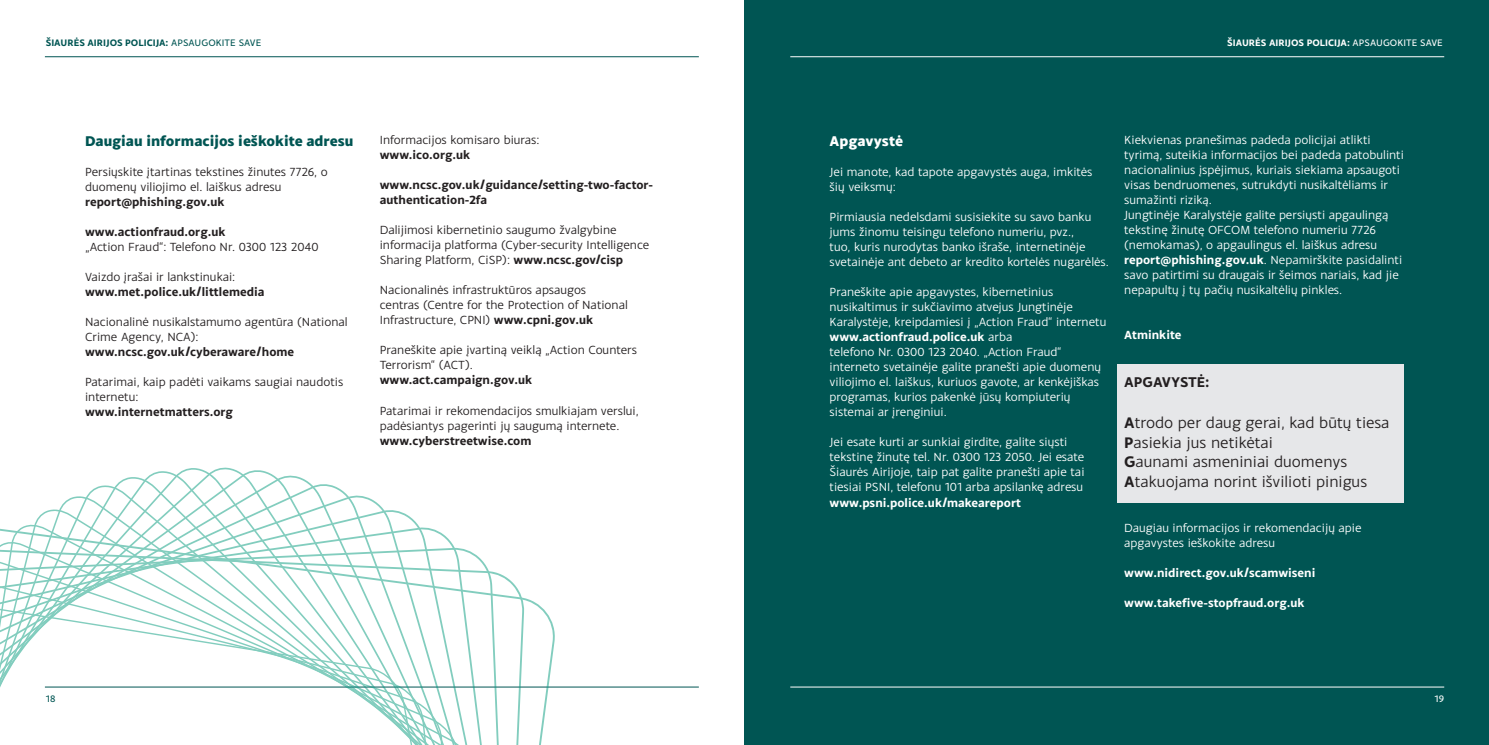
<style>
.page{position:relative;width:1489px;height:745px;background:#fff}
.page>*{position:absolute;margin:0;border:0;box-sizing:border-box;transform-origin:0 0}
.BODY{font:16.25px "Monsal Gothic";color:#231f20}
.BODY-2{font:800 15px "Monsal Gothic";color:#005553}
.BODY-3{font:700 15px "Monsal Gothic";letter-spacing:-.005em;color:#231f20}
.BODY-4{font:800 15px "Monsal Gothic";color:#fff}
.BODY-5{font:12.5px/15px "Monsal Gothic";color:#fff}
.BODY-6{font:12.5px/15px "Monsal Gothic";color:#231f20}
.BODY-7{font:700 12.5px/15px "Monsal Gothic";color:#231f20}
.BODY-8{font:700 12.5px "Monsal Gothic";color:#fff}
.t1{font:700 10px "Monsal Gothic";color:#005553}
.t2{font:700 10px "Monsal Gothic";color:#fff}
.t3{font:10px "Monsal Gothic";color:#005553}
.t4{font:10px "Monsal Gothic";color:#fff}
.s1{font-weight:400}
.s2{font-weight:700}
</style>
<div class="page">
<hr style="left:45px;top:56px;width:653px;height:1px;background:#005553">
<hr style="left:45px;top:686px;width:653px;height:1px;background:#005553">
<div style="left:744px;top:0;width:744px;height:744px;background:#005553"></div>
<div style="left:1117px;top:364px;width:286px;height:139px;background:#e6e7e9"></div>
<svg style="left:88px;top:483px;width:258px;height:11px"></svg>
<svg style="left:60px;top:494px;width:323px;height:14px"></svg>
<svg style="left:35px;top:508px;width:382px;height:15px"></svg>
<svg style="left:0;top:523px;width:557px;height:221px"></svg>
<hr style="left:790px;top:56px;width:653px;height:1px;background:#fff">
<hr style="left:790px;top:686px;width:653px;height:1px;background:#fff">
<p class="t1" style="left:46px;top:36px;width:217px">ŠIAURĖS AIRIJOS POLICIJA: <span class="s1">APSAUGOKITE SAVE</span></p>
<p class="t2" style="left:1227px;top:36px;width:217px">ŠIAURĖS AIRIJOS POLICIJA: <span class="s1">APSAUGOKITE SAVE</span></p>
<p class="BODY-2" style="left:85px;top:131px;width:270px">Daugiau informacijos ieškokite adresu</p>
<p class="BODY-6" style="left:85px;top:164px;width:244px">Persiųskite įtartinas tekstines žinutes 7726, o duomenų viliojimo el. laiškus adresu <span class="s2">report@phishing.gov.uk</span></p>
<p class="BODY-7" style="left:85px;top:224px;width:142px">www.actionfraud.org.uk</p>
<p class="BODY-6" style="left:85px;top:239px;width:235px">„Action Fraud“: Telefono Nr. 0300 123 2040</p>
<p class="BODY-7" style="left:85px;top:269px;width:181px"><span class="s1">Vaizdo įrašai ir lankstinukai: </span>www.met.police.uk/littlemedia</p>
<p class="BODY-6" style="left:85px;top:314px;width:264px">Nacionalinė nusikalstamumo agentūra (National<br>Crime Agency, NCA):</p>
<p class="BODY-7" style="left:85px;top:344px;width:211px">www.ncsc.gov.uk/cyberaware/home</p>
<p class="BODY-6" style="left:85px;top:374px;width:260px">Patarimai, kaip padėti vaikams saugiai naudotis internetu:</p>
<p class="BODY-7" style="left:85px;top:404px;width:149px">www.internetmatters.org</p>
<p class="BODY-6" style="left:380px;top:132px;width:161px">Informacijos komisaro biuras:</p>
<p class="BODY-7" style="left:380px;top:147px;width:92px">www.ico.org.uk</p>
<p class="BODY-7" style="left:380px;top:177px;width:275px">www.ncsc.gov.uk/guidance/setting-two-factor&shy;authentication-2fa</p>
<p class="BODY-6" style="left:380px;top:222px;width:271px">Dalijimosi kibernetinio saugumo žvalgybine informacija platforma (Cyber-security Intelligence<br>Sharing Platform, CiSP): <span class="s2">www.ncsc.gov/cisp</span></p>
<p class="BODY-6" style="left:380px;top:282px;width:250px">Nacionalinės infrastruktūros apsaugos centras (Centre for the Protection of National<br>Infrastructure, CPNI) <span class="s2">www.cpni.gov.uk</span></p>
<p class="BODY-6" style="left:380px;top:342px;width:259px">Praneškite apie įvartiną veiklą „Action Counters<br>Terrorism“ (ACT).</p>
<p class="BODY-7" style="left:380px;top:372px;width:154px">www.act.campaign.gov.uk</p>
<p class="BODY-6" style="left:380px;top:402px;width:260px">Patarimai ir rekomendacijos smulkiajam verslui, padėsiantys pagerinti jų saugumą internete.</p>
<p class="BODY-7" style="left:380px;top:432px;width:153px">www.cyberstreetwise.com</p>
<p class="BODY-4" style="left:829px;top:131px;width:75px">Apgavystė</p>
<p class="BODY-5" style="left:829px;top:164px;width:264px">Jei manote, kad tapote apgavystės auga, imkitės šių veiksmų:</p>
<p class="BODY-5" style="left:829px;top:209px;width:281px">Pirmiausia nedelsdami susisiekite su savo banku jums žinomu teisingu telefono numeriu, pvz.,<br>tuo, kuris nurodytas banko išraše, internetinėje svetainėje ant debeto ar kredito kortelės nugarėlės.</p>
<p class="BODY-5" style="left:829px;top:284px;width:278px">Praneškite apie apgavystes, kibernetinius nusikaltimus ir sukčiavimo atvejus Jungtinėje<br>Karalystėje, kreipdamiesi į „Action Fraud“ internetu</p>
<p class="BODY-8" style="left:829px;top:329px;width:184px">www.actionfraud.police.uk <span class="s1">arba</span></p>
<p class="BODY-5" style="left:829px;top:344px;width:273px">telefono Nr. 0300 123 2040. „Action Fraud“ interneto svetainėje galite pranešti apie duomenų viliojimo el. laiškus, kuriuos gavote, ar kenkėjiškas programas, kurios pakenkė jūsų kompiuterių sistemai ar įrenginiui.</p>
<p class="BODY-5" style="left:829px;top:434px;width:256px">Jei esate kurti ar sunkiai girdite, galite siųsti tekstinę žinutę tel. Nr. 0300 123 2050. Jei esate Šiaurės Airijoje, taip pat galite pranešti apie tai tiesiai PSNI, telefonu 101 arba apsilankę adresu</p>
<p class="BODY-8" style="left:829px;top:494px;width:193px">www.psni.police.uk/makeareport</p>
<p class="BODY-5" style="left:1124px;top:132px;width:281px">Kiekvienas pranešimas padeda policijai atlikti tyrimą, suteikia informacijos bei padeda patobulinti nacionalinius įspėjimus, kuriais siekiama apsaugoti visas bendruomenes, sutrukdyti nusikaltėliams ir sumažinti riziką.</p>
<p class="BODY-5" style="left:1124px;top:207px;width:279px">Jungtinėje Karalystėje galite persiųsti apgaulingą tekstinę žinutę OFCOM telefono numeriu 7726 (nemokamas), o apgaulingus el. laiškus adresu <span class="s2">report@phishing.gov.uk</span>. Nepamirškite pasidalinti savo patirtimi su draugais ir šeimos nariais, kad jie nepapultų į tų pačių nusikaltėlių pinkles.</p>
<p class="BODY-8" style="left:1124px;top:327px;width:59px">Atminkite</p>
<p class="BODY-3" style="left:1124px;top:372px;width:87px">APGAVYSTĖ:</p>
<p class="BODY" style="left:1124px;top:412px;width:267px"><span class="s2">A</span>trodo per daug gerai, kad būtų tiesa</p>
<p class="BODY" style="left:1124px;top:432px;width:150px"><span class="s2">P</span>asiekia jus netikėtai</p>
<p class="BODY" style="left:1124px;top:451px;width:225px"><span class="s2">G</span>aunami asmeniniai duomenys</p>
<p class="BODY" style="left:1124px;top:471px;width:244px"><span class="s2">A</span>takuojama norint išvilioti pinigus</p>
<p class="BODY-5" style="left:1124px;top:519px;width:239px">Daugiau informacijos ir rekomendacijų apie apgavystes ieškokite adresu</p>
<p class="BODY-8" style="left:1124px;top:564px;width:193px">www.nidirect.gov.uk/scamwiseni</p>
<p class="BODY-8" style="left:1124px;top:594px;width:182px">www.takefive-stopfraud.org.uk</p>
<p class="t3" style="left:46px;top:691px;width:11px">18</p>
<p class="t4" style="left:1434px;top:691px;width:11px">19</p>
</div>
